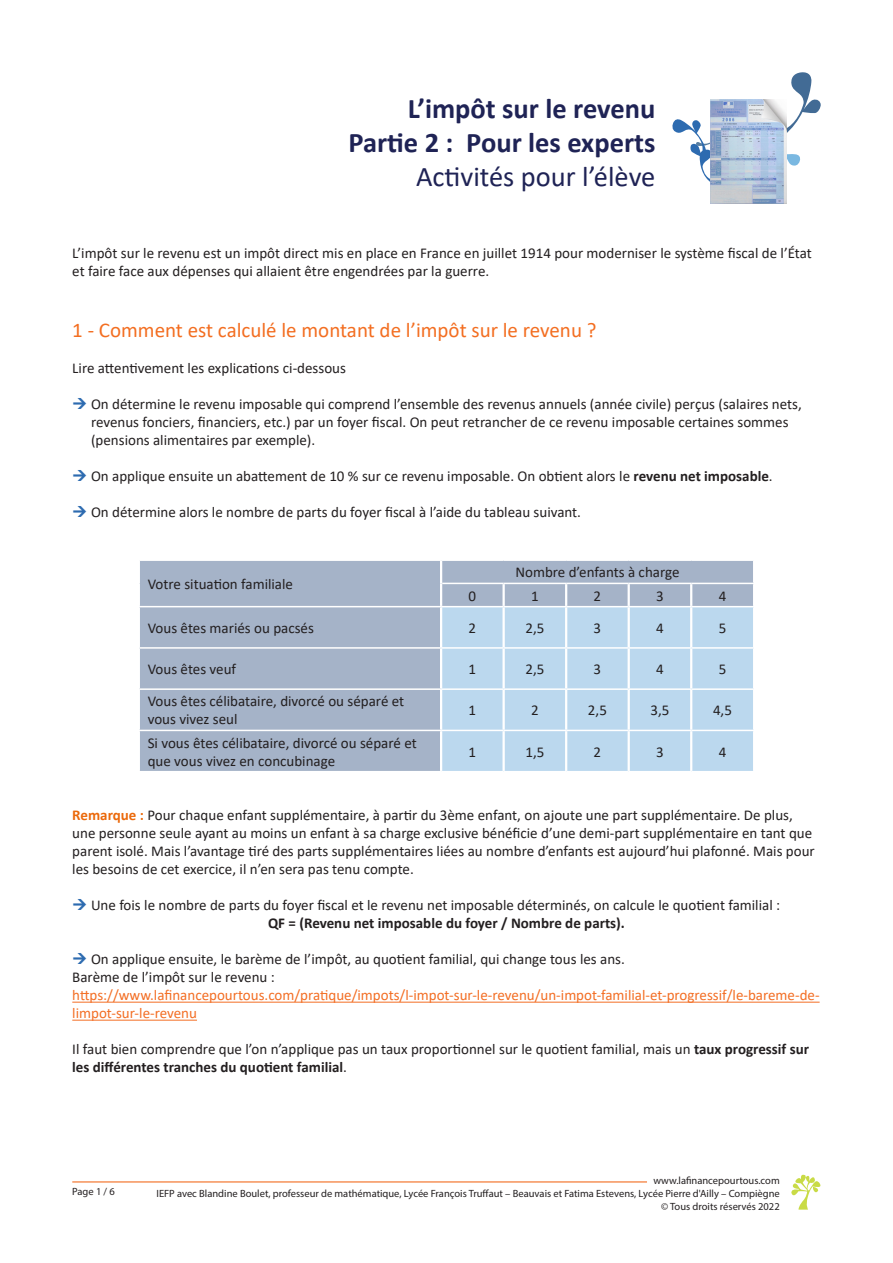
<style>
.page{position:relative;width:893px;height:1263px;background:#fff}
.page>*{position:absolute;margin:0;border:0;box-sizing:border-box;transform-origin:0 0}
.t1{font:700 28.5px "Calibri";color:#1f2355}
.t2{font:28.5px "Calibri";color:#1f2355}
.t3{font:21px "Calibri";color:#f36e21}
.t4{font:15px/18px "Calibri";color:#231f20}
.t5{font:15px/18px "Calibri";color:#f36e24}
.t6{font:700 15px "Calibri";color:#231f20}
.t7{font:10.5px/12.6px "Myriad Pro";color:#231f20;text-align:right}
.s1{font-weight:700}
.s2{font-weight:700;color:#eb690b}
</style>
<div class="page">
<hr style="left:72px;top:1181px;width:575px;height:1px;background:#f36e21">
<svg style="left:791px;top:1174px;width:30px;height:35px"></svg>
<hr style="left:72px;top:1002px;width:748px;height:1px;background:#f36e24">
<hr style="left:72px;top:1020px;width:125px;height:1px;background:#f36e24">
<div style="left:140px;top:561px;width:613px;height:210px;background:#a5b3c8"></div>
<div style="left:442px;top:607px;width:311px;height:164px;background:#bbd8ee"></div>
<hr style="left:440px;top:561px;width:2px;height:22px;background:#fff">
<hr style="left:440px;top:607px;width:2px;height:40px;background:#fff">
<hr style="left:502px;top:607px;width:3px;height:40px;background:#fff">
<hr style="left:565px;top:607px;width:2px;height:40px;background:#fff">
<hr style="left:628px;top:607px;width:2px;height:40px;background:#fff">
<hr style="left:690px;top:607px;width:2px;height:40px;background:#fff">
<hr style="left:440px;top:649px;width:2px;height:39px;background:#fff">
<hr style="left:502px;top:649px;width:3px;height:39px;background:#fff">
<hr style="left:565px;top:649px;width:2px;height:39px;background:#fff">
<hr style="left:628px;top:649px;width:2px;height:39px;background:#fff">
<hr style="left:690px;top:649px;width:2px;height:39px;background:#fff">
<hr style="left:440px;top:690px;width:2px;height:40px;background:#fff">
<hr style="left:502px;top:690px;width:3px;height:40px;background:#fff">
<hr style="left:565px;top:690px;width:2px;height:40px;background:#fff">
<hr style="left:628px;top:690px;width:2px;height:40px;background:#fff">
<hr style="left:690px;top:690px;width:2px;height:40px;background:#fff">
<hr style="left:440px;top:731px;width:2px;height:40px;background:#fff">
<hr style="left:502px;top:731px;width:3px;height:40px;background:#fff">
<hr style="left:565px;top:731px;width:2px;height:40px;background:#fff">
<hr style="left:628px;top:731px;width:2px;height:40px;background:#fff">
<hr style="left:690px;top:731px;width:2px;height:40px;background:#fff">
<hr style="left:440px;top:583px;width:2px;height:23px;background:#fff">
<hr style="left:502px;top:584px;width:3px;height:22px;background:#fff">
<hr style="left:565px;top:584px;width:2px;height:22px;background:#fff">
<hr style="left:628px;top:584px;width:2px;height:22px;background:#fff">
<hr style="left:690px;top:584px;width:2px;height:22px;background:#fff">
<hr style="left:442px;top:583px;width:62px;height:1px;background:#fff">
<hr style="left:504px;top:583px;width:62px;height:1px;background:#fff">
<hr style="left:566px;top:583px;width:63px;height:1px;background:#fff">
<hr style="left:629px;top:583px;width:62px;height:1px;background:#fff">
<hr style="left:691px;top:583px;width:63px;height:1px;background:#fff">
<hr style="left:138px;top:606px;width:303px;height:1px;background:#fff">
<hr style="left:441px;top:606px;width:63px;height:1px;background:#fff">
<hr style="left:504px;top:606px;width:62px;height:1px;background:#fff">
<hr style="left:566px;top:606px;width:63px;height:1px;background:#fff">
<hr style="left:629px;top:606px;width:62px;height:1px;background:#fff">
<hr style="left:691px;top:606px;width:63px;height:1px;background:#fff">
<hr style="left:138px;top:647px;width:303px;height:2px;background:#fff">
<hr style="left:441px;top:647px;width:63px;height:2px;background:#fff">
<hr style="left:504px;top:647px;width:62px;height:2px;background:#fff">
<hr style="left:566px;top:647px;width:63px;height:2px;background:#fff">
<hr style="left:629px;top:647px;width:62px;height:2px;background:#fff">
<hr style="left:691px;top:647px;width:63px;height:2px;background:#fff">
<hr style="left:138px;top:688px;width:303px;height:2px;background:#fff">
<hr style="left:441px;top:688px;width:63px;height:2px;background:#fff">
<hr style="left:504px;top:688px;width:62px;height:2px;background:#fff">
<hr style="left:566px;top:688px;width:63px;height:2px;background:#fff">
<hr style="left:629px;top:688px;width:62px;height:2px;background:#fff">
<hr style="left:691px;top:688px;width:63px;height:2px;background:#fff">
<hr style="left:138px;top:730px;width:303px;height:1px;background:#fff">
<hr style="left:441px;top:730px;width:63px;height:1px;background:#fff">
<hr style="left:504px;top:730px;width:62px;height:1px;background:#fff">
<hr style="left:566px;top:730px;width:63px;height:1px;background:#fff">
<hr style="left:629px;top:730px;width:62px;height:1px;background:#fff">
<hr style="left:691px;top:730px;width:63px;height:1px;background:#fff">
<svg style="left:672px;top:72px;width:149px;height:110px"></svg>
<img style="left:710px;top:100px;width:77px;height:104px">
<p class="t1" style="left:408px;top:88px;width:249px">L’impôt sur le revenu</p>
<p class="t1" style="left:348px;top:122px;width:308px">Partie 2 : Pour les experts</p>
<p class="t2" style="left:416px;top:157px;width:241px">Activités pour l’élève</p>
<p class="t4" style="left:72px;top:244px;width:741px">L’impôt sur le revenu est un impôt direct mis en place en France en juillet 1914 pour moderniser le système fiscal de l’État et faire face aux dépenses qui allaient être engendrées par la guerre.</p>
<p class="t3" style="left:72px;top:316px;width:526px">1 - Comment est calculé le montant de l’impôt sur le revenu ?</p>
<p class="t4" style="left:72px;top:359px;width:275px">Lire attentivement les explications ci-dessous</p>
<p class="t4" style="left:91px;top:395px;width:712px">On détermine le revenu imposable qui comprend l’ensemble des revenus annuels (année civile) perçus (salaires nets, revenus fonciers, financiers, etc.) par un foyer fiscal. On peut retrancher de ce revenu imposable certaines sommes (pensions alimentaires par exemple).</p>
<p class="t4" style="left:91px;top:467px;width:683px">On applique ensuite un abattement de 10 % sur ce revenu imposable. On obtient alors le <span class="s1">revenu net imposable</span>.</p>
<p class="t4" style="left:91px;top:503px;width:492px">On détermine alors le nombre de parts du foyer fiscal à l’aide du tableau suivant.</p>
<p class="t4" style="left:148px;top:575px;width:147px">Votre situation familiale</p>
<p class="t4" style="left:515px;top:563px;width:166px">Nombre d’enfants à charge</p>
<p class="t4" style="left:469px;top:586px;width:9px">0</p>
<p class="t4" style="left:531px;top:586px;width:9px">1</p>
<p class="t4" style="left:594px;top:586px;width:9px">2</p>
<p class="t4" style="left:656px;top:586px;width:9px">3</p>
<p class="t4" style="left:719px;top:586px;width:9px">4</p>
<p class="t4" style="left:148px;top:618px;width:168px">Vous êtes mariés ou pacsés</p>
<p class="t4" style="left:469px;top:618px;width:9px">2</p>
<p class="t4" style="left:525px;top:618px;width:20px">2,5</p>
<p class="t4" style="left:594px;top:618px;width:9px">3</p>
<p class="t4" style="left:656px;top:618px;width:9px">4</p>
<p class="t4" style="left:719px;top:618px;width:9px">5</p>
<p class="t4" style="left:148px;top:660px;width:90px">Vous êtes veuf</p>
<p class="t4" style="left:469px;top:660px;width:9px">1</p>
<p class="t4" style="left:525px;top:660px;width:20px">2,5</p>
<p class="t4" style="left:594px;top:660px;width:9px">3</p>
<p class="t4" style="left:656px;top:660px;width:9px">4</p>
<p class="t4" style="left:719px;top:660px;width:9px">5</p>
<p class="t4" style="left:148px;top:692px;width:258px">Vous êtes célibataire, divorcé ou séparé et vous vivez seul</p>
<p class="t4" style="left:469px;top:701px;width:9px">1</p>
<p class="t4" style="left:531px;top:701px;width:9px">2</p>
<p class="t4" style="left:588px;top:701px;width:20px">2,5</p>
<p class="t4" style="left:650px;top:701px;width:20px">3,5</p>
<p class="t4" style="left:713px;top:701px;width:20px">4,5</p>
<p class="t4" style="left:148px;top:733px;width:271px">Si vous êtes célibataire, divorcé ou séparé et que vous vivez en concubinage</p>
<p class="t4" style="left:469px;top:742px;width:9px">1</p>
<p class="t4" style="left:525px;top:742px;width:20px">1,5</p>
<p class="t4" style="left:594px;top:742px;width:9px">2</p>
<p class="t4" style="left:656px;top:742px;width:9px">3</p>
<p class="t4" style="left:719px;top:742px;width:9px">4</p>
<p class="t4" style="left:72px;top:806px;width:744px"><span class="s2">Remarque :</span> Pour chaque enfant supplémentaire, à partir du 3ème enfant, on ajoute une part supplémentaire. De plus, une personne seule ayant au moins un enfant à sa charge exclusive bénéficie d’une demi-part supplémentaire en tant que parent isolé. Mais l’avantage tiré des parts supplémentaires liées au nombre d’enfants est aujourd’hui plafonné. Mais pour les besoins de cet exercice, il n’en sera pas tenu compte.</p>
<p class="t4" style="left:91px;top:896px;width:691px">Une fois le nombre de parts du foyer fiscal et le revenu net imposable déterminés, on calcule le quotient familial :</p>
<p class="t6" style="left:268px;top:913px;width:358px">QF = (Revenu net imposable du foyer / Nombre de parts).</p>
<p class="t4" style="left:72px;top:950px;width:554px;text-indent:19px">On applique ensuite, le barème de l’impôt, au quotient familial, qui change tous les ans.<br>Barème de l’impôt sur le revenu :</p>
<p class="t5" style="left:72px;top:986px;width:749px">https://www.lafinancepourtous.com/pratique/impots/l-impot-sur-le-revenu/un-impot-familial-et-progressif/le-bareme-de&shy;limpot-sur-le-revenu</p>
<p class="t4" style="left:72px;top:1040px;width:738px">Il faut bien comprendre que l’on n’applique pas un taux proportionnel sur le quotient familial, mais un <span class="s1">taux progressif sur les différentes tranches du quotient familial</span>.</p>
<p class="t7" style="left:72px;top:1185px;width:44px">Page 1 / 6</p>
<p class="t7" style="left:157px;top:1174px;width:625px">www.lafinancepourtous.com<br>IEFP avec Blandine Boulet, professeur de mathématique, Lycée François Truffaut – Beauvais et Fatima Estevens, Lycée Pierre d'Ailly – Compiègne © Tous droits réservés 2022</p>
</div>
